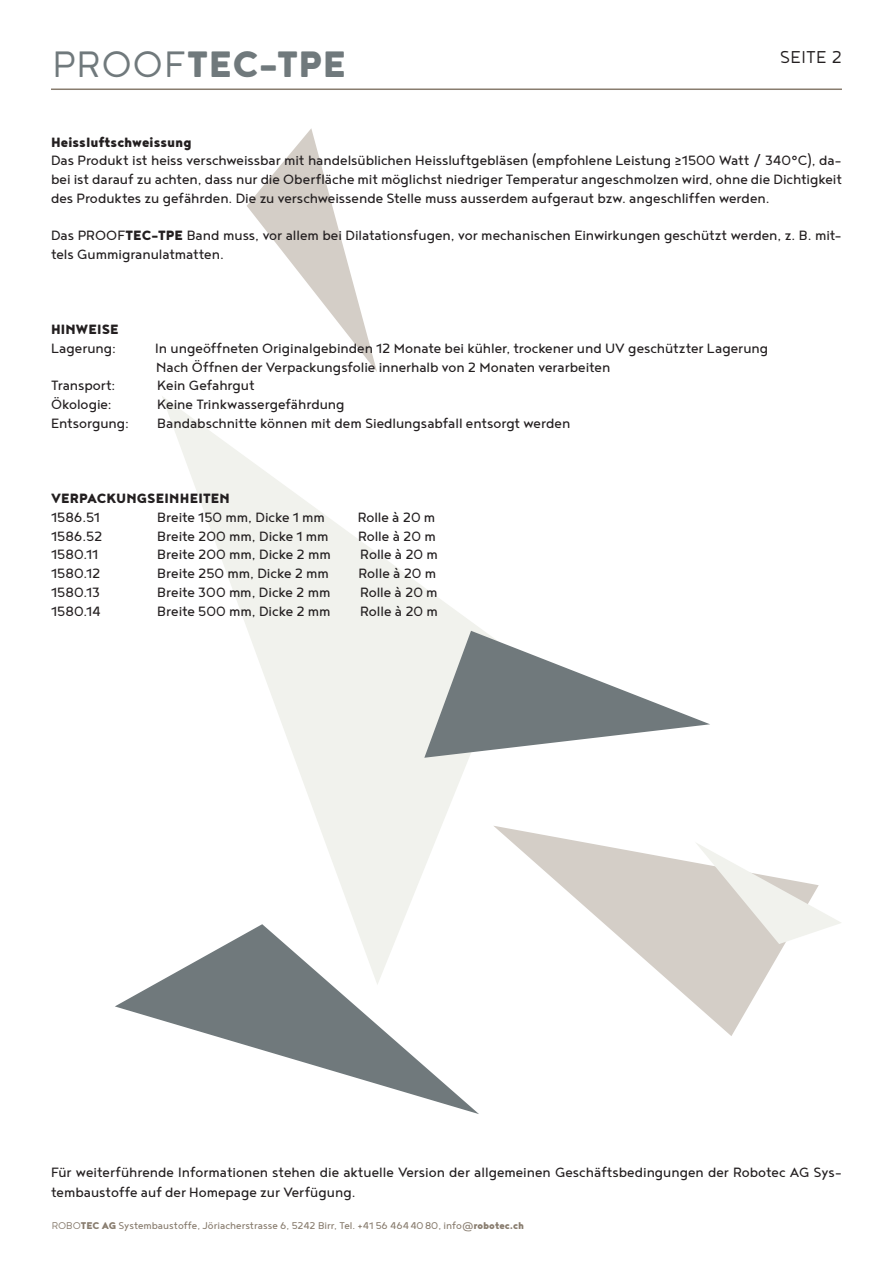
<style>
.page{position:relative;width:893px;height:1263px;background:#fff}
.page>*{position:absolute;margin:0;border:0;box-sizing:border-box;transform-origin:0 0}
.Produktetitel{font:900 45px "Noyh";letter-spacing:.01em;color:#70797c}
.t1{font:300 21px "Noyh";letter-spacing:.015em;color:#231f20}
.GT{font:16.5px/18.8px "Noyh";color:#231f20}
.GT-2{font:900 16.5px "Noyh";letter-spacing:.005em;color:#231f20}
.t2{font:12px "Noyh";color:#887c6e}
.s1{font-weight:300}
.s2{font-weight:900}
</style>
<div class="page">
<svg style="left:247px;top:128px;width:130px;height:244px"></svg>
<svg style="left:512px;top:829px;width:273px;height:207px"></svg>
<svg style="left:695px;top:842px;width:146px;height:102px"></svg>
<svg style="left:162px;top:396px;width:350px;height:528px"></svg>
<hr style="left:51px;top:89px;width:791px;height:1px;background:#887c6e">
<svg style="left:115px;top:924px;width:364px;height:190px"></svg>
<svg style="left:424px;top:631px;width:286px;height:127px"></svg>
<p class="Produktetitel" style="left:52px;top:36px;width:295px"><span class="s1">PROOF</span>TEC-TPE</p>
<p class="t1" style="left:780px;top:46px;width:64px">SEITE 2</p>
<p class="GT-2" style="left:51px;top:132px;width:142px">Heissluftschweissung</p>
<p class="GT" style="left:51px;top:151px;width:792px;text-align:justify">Das Produkt ist heiss verschweissbar mit handelsüblichen Heissluftgebläsen (empfohlene Leistung ≥1500 Watt / 340°C), da&shy;bei ist darauf zu achten, dass nur die Oberfläche mit möglichst niedriger Temperatur angeschmolzen wird, ohne die Dichtigkeit des Produktes zu gefährden. Die zu verschweissende Stelle muss ausserdem aufgeraut bzw. angeschliffen werden.</p>
<p class="GT" style="left:51px;top:226px;width:792px">Das PROOF<span class="s2">TEC-TPE</span> Band muss, vor allem bei Dilatationsfugen, vor mechanischen Einwirkungen geschützt werden, z. B. mit&shy;tels Gummigranulatmatten.</p>
<p class="GT-2" style="left:51px;top:319px;width:69px">HINWEISE</p>
<p class="GT" style="left:51px;top:338px;width:66px">Lagerung:</p>
<p class="GT" style="left:155px;top:338px;width:614px">In ungeöffneten Originalgebinden 12 Monate bei kühler, trockener und UV geschützter Lagerung</p>
<p class="GT" style="left:156px;top:357px;width:456px">Nach Öffnen der Verpackungsfolie innerhalb von 2 Monaten verarbeiten</p>
<p class="GT" style="left:51px;top:376px;width:66px">Transport:</p>
<p class="GT" style="left:157px;top:376px;width:99px">Kein Gefahrgut</p>
<p class="GT" style="left:51px;top:395px;width:62px">Ökologie:</p>
<p class="GT" style="left:157px;top:395px;width:189px">Keine Trinkwassergefährdung</p>
<p class="GT" style="left:51px;top:413px;width:79px">Entsorgung:</p>
<p class="GT" style="left:157px;top:413px;width:414px">Bandabschnitte können mit dem Siedlungsabfall entsorgt werden</p>
<p class="GT-2" style="left:51px;top:488px;width:180px">VERPACKUNGSEINHEITEN</p>
<p class="GT" style="left:51px;top:507px;width:50px">1586.51</p>
<p class="GT" style="left:157px;top:507px;width:169px">Breite 150 mm, Dicke 1 mm</p>
<p class="GT" style="left:358px;top:507px;width:79px">Rolle à 20 m</p>
<p class="GT" style="left:51px;top:526px;width:53px">1586.52</p>
<p class="GT" style="left:157px;top:526px;width:173px">Breite 200 mm, Dicke 1 mm</p>
<p class="GT" style="left:358px;top:526px;width:79px">Rolle à 20 m</p>
<p class="GT" style="left:51px;top:545px;width:49px">1580.11</p>
<p class="GT" style="left:157px;top:545px;width:175px">Breite 200 mm, Dicke 2 mm</p>
<p class="GT" style="left:360px;top:545px;width:79px">Rolle à 20 m</p>
<p class="GT" style="left:51px;top:563px;width:51px">1580.12</p>
<p class="GT" style="left:157px;top:563px;width:173px">Breite 250 mm, Dicke 2 mm</p>
<p class="GT" style="left:359px;top:563px;width:79px">Rolle à 20 m</p>
<p class="GT" style="left:51px;top:582px;width:50px">1580.13</p>
<p class="GT" style="left:157px;top:582px;width:175px">Breite 300 mm, Dicke 2 mm</p>
<p class="GT" style="left:360px;top:582px;width:79px">Rolle à 20 m</p>
<p class="GT" style="left:51px;top:601px;width:51px">1580.14</p>
<p class="GT" style="left:157px;top:601px;width:175px">Breite 500 mm, Dicke 2 mm</p>
<p class="GT" style="left:360px;top:601px;width:79px">Rolle à 20 m</p>
<p class="GT" style="left:51px;top:1162px;width:792px;line-height:19.8px">Für weiterführende Informationen stehen die aktuelle Version der allgemeinen Geschäftsbedingungen der Robotec AG Sys&shy;tembaustoffe auf der Homepage zur Verfügung.</p>
<p class="t2" style="left:52px;top:1219px;width:474px"><span class="s1">ROBO</span><span class="s2">TEC AG</span> Systembaustoffe, Jöriacherstrasse 6, 5242 Birr, Tel. +41 56 4644080, info@<span class="s2">robotec.ch</span></p>
</div>
